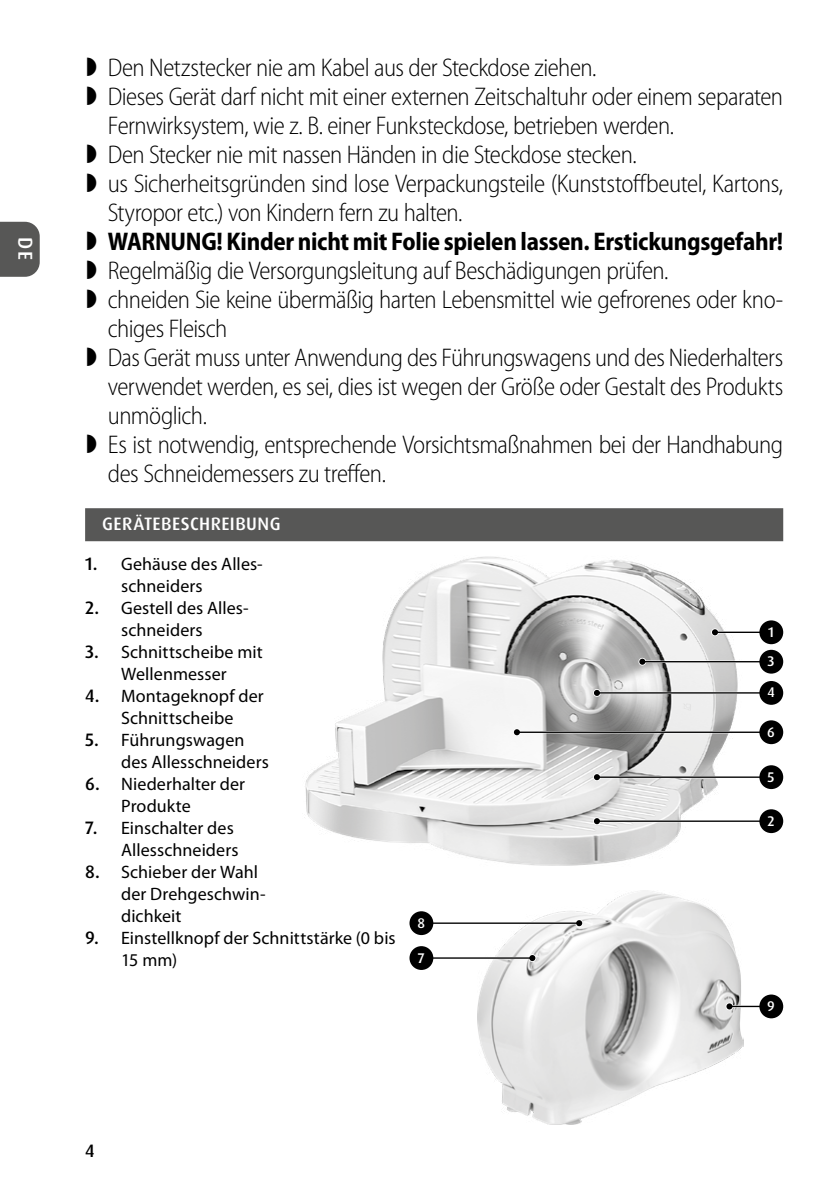
<style>
.page{position:relative;width:840px;height:1191px;background:#fff}
.page>*{position:absolute;margin:0;border:0;box-sizing:border-box;transform-origin:0 0}
.t1{font:300 semi-condensed 25.6px/29px "Myriad Pro";letter-spacing:-.02em;color:#000}
.t2{font:700 semi-condensed 25.6px "Myriad Pro";letter-spacing:-.015em;color:#000}
.t3{font:500 20px "Dax Pro";color:#fff}
.t4{font:18px/22px "Myriad Pro";letter-spacing:.005em;color:#000}
.t5{font:500 18px "Dax Pro";letter-spacing:.025em;color:#fff}
.t6{font:500 18px "Dax Pro";color:#000}
.t7{font:500 14px/29.4px "Dax Pro";color:#fff}
.s1{font-family:"Dax Pro";font-weight:500}
</style>
<div class="page">
<svg style="left:0;top:222px;width:40px;height:55px;background:#5f5f5e"></svg>
<div style="left:85px;top:508px;width:697px;height:33px;background:#575756"></div>
<img style="left:477px;top:898px;width:266px;height:226px">
<hr style="left:421px;top:957px;width:111px;height:2px;background:#fff">
<svg style="left:528px;top:954px;width:8px;height:8px"></svg>
<hr style="left:421px;top:957px;width:111px;height:1px;background:#000">
<svg style="left:529px;top:955px;width:6px;height:6px"></svg>
<hr style="left:421px;top:922px;width:158px;height:2px;background:#000">
<svg style="left:576px;top:920px;width:6px;height:6px"></svg>
<div style="left:409px;top:946px;width:24px;height:24px;background:#000;border-radius:50%"></div>
<div style="left:409px;top:911px;width:24px;height:24px;background:#000;border-radius:50%"></div>
<svg style="left:725px;top:1002px;width:8px;height:8px"></svg>
<hr style="left:729px;top:1005px;width:41px;height:2px;background:#000">
<svg style="left:726px;top:1003px;width:6px;height:6px"></svg>
<div style="left:759px;top:994px;width:23px;height:24px;background:#000;border-radius:50%"></div>
<img style="left:270px;top:541px;width:503px;height:357px">
<svg style="left:710px;top:628px;width:8px;height:8px"></svg>
<hr style="left:714px;top:631px;width:56px;height:2px;background:#000">
<svg style="left:711px;top:629px;width:6px;height:6px"></svg>
<hr style="left:642px;top:660px;width:128px;height:3px;background:#fff">
<hr style="left:642px;top:661px;width:128px;height:1px;background:#000">
<div style="left:639px;top:658px;width:6px;height:7px;background:#000;border-radius:50%"></div>
<hr style="left:596px;top:692px;width:174px;height:2px;background:#fff">
<svg style="left:592px;top:689px;width:8px;height:8px"></svg>
<hr style="left:596px;top:692px;width:174px;height:1px;background:#000">
<svg style="left:593px;top:690px;width:6px;height:6px"></svg>
<svg style="left:512px;top:728px;width:8px;height:8px"></svg>
<hr style="left:516px;top:731px;width:254px;height:2px;background:#000">
<svg style="left:513px;top:729px;width:6px;height:6px"></svg>
<svg style="left:592px;top:817px;width:8px;height:8px"></svg>
<hr style="left:596px;top:820px;width:174px;height:2px;background:#000">
<svg style="left:593px;top:818px;width:6px;height:6px"></svg>
<svg style="left:592px;top:773px;width:8px;height:8px"></svg>
<hr style="left:596px;top:776px;width:174px;height:2px;background:#000">
<svg style="left:593px;top:774px;width:6px;height:6px"></svg>
<div style="left:759px;top:620px;width:23px;height:24px;background:#000;border-radius:50%"></div>
<div style="left:759px;top:650px;width:23px;height:23px;background:#000;border-radius:50%"></div>
<div style="left:759px;top:681px;width:23px;height:24px;background:#000;border-radius:50%"></div>
<div style="left:759px;top:720px;width:23px;height:24px;background:#000;border-radius:50%"></div>
<div style="left:759px;top:809px;width:23px;height:24px;background:#000;border-radius:50%"></div>
<div style="left:759px;top:765px;width:23px;height:24px;background:#000;border-radius:50%"></div>
<p class="t3" style="left:38px;top:237px;width:25px;rotate:90deg">DE</p>
<p class="t1" style="left:108px;top:53px;width:676px">Den Netzstecker nie am Kabel aus der Steckdose ziehen.<br>Dieses Gerät darf nicht mit einer externen Zeitschaltuhr oder einem separaten Fernwirksystem, wie z. B. einer Funksteckdose, betrieben werden.<br>Den Stecker nie mit nassen Händen in die Steckdose stecken.<br>us Sicherheitsgründen sind lose Verpackungsteile (Kunststoffbeutel, Kartons, Styropor etc.) von Kindern fern zu halten.</p>
<p class="t2" style="left:108px;top:227px;width:676px">WARNUNG! Kinder nicht mit Folie spielen lassen. Erstickungsgefahr!</p>
<p class="t1" style="left:108px;top:256px;width:676px">Regelmäßig die Versorgungsleitung auf Beschädigungen prüfen.<br>chneiden Sie keine übermäßig harten Lebensmittel wie gefrorenes oder kno&shy;chiges Fleisch<br>Das Gerät muss unter Anwendung des Führungswagens und des Niederhalters verwendet werden, es sei, dies ist wegen der Größe oder Gestalt des Produkts unmöglich.<br>Es ist notwendig, entsprechende Vorsichtsmaßnahmen bei der Handhabung des Schneidemessers zu treffen.</p>
<p class="t5" style="left:102px;top:512px;width:180px">GERÄTEBESCHREIBUNG</p>
<p class="t4" style="left:121px;top:553px;width:143px;text-indent:-36px"><span class="s1">1.</span> Gehäuse des Alles&shy;schneiders</p>
<p class="t4" style="left:85px;top:597px;width:165px;text-align:center"><span class="s1">2.</span> Gestell des Alles&shy;schneiders</p>
<p class="t4" style="left:85px;top:641px;width:179px;text-align:center"><span class="s1">3.</span> Schnittscheibe mit<br>Wellenmesser</p>
<p class="t4" style="left:85px;top:685px;width:180px;text-align:center"><span class="s1">4.</span> Montageknopf der<br>Schnittscheibe</p>
<p class="t4" style="left:121px;top:729px;width:149px;text-indent:-36px"><span class="s1">5.</span> Führungswagen des Allesschneiders</p>
<p class="t4" style="left:121px;top:773px;width:125px;text-indent:-36px"><span class="s1">6.</span> Niederhalter der<br>Produkte</p>
<p class="t4" style="left:85px;top:817px;width:155px;text-align:right"><span class="s1">7.</span> Einschalter des<br>Allesschneiders</p>
<p class="t4" style="left:121px;top:861px;width:146px;text-indent:-36px"><span class="s1">8.</span> Schieber der Wahl der Drehgeschwin&shy;dichkeit</p>
<p class="t4" style="left:121px;top:927px;width:276px;text-indent:-36px"><span class="s1">9.</span> Einstellknopf der Schnittstärke (0 bis<br>15 mm)</p>
<p class="t7" style="left:767px;top:617px;width:8px">1<br>3</p>
<p class="t7" style="left:767px;top:678px;width:9px">4</p>
<p class="t7" style="left:766px;top:717px;width:9px">6</p>
<p class="t7" style="left:767px;top:762px;width:8px">5</p>
<p class="t7" style="left:767px;top:806px;width:9px">2</p>
<p class="t7" style="left:417px;top:908px;width:9px">8</p>
<p class="t7" style="left:417px;top:943px;width:8px">7</p>
<p class="t7" style="left:766px;top:991px;width:9px">9</p>
<p class="t6" style="left:85px;top:1139px;width:11px">4</p>
</div>
